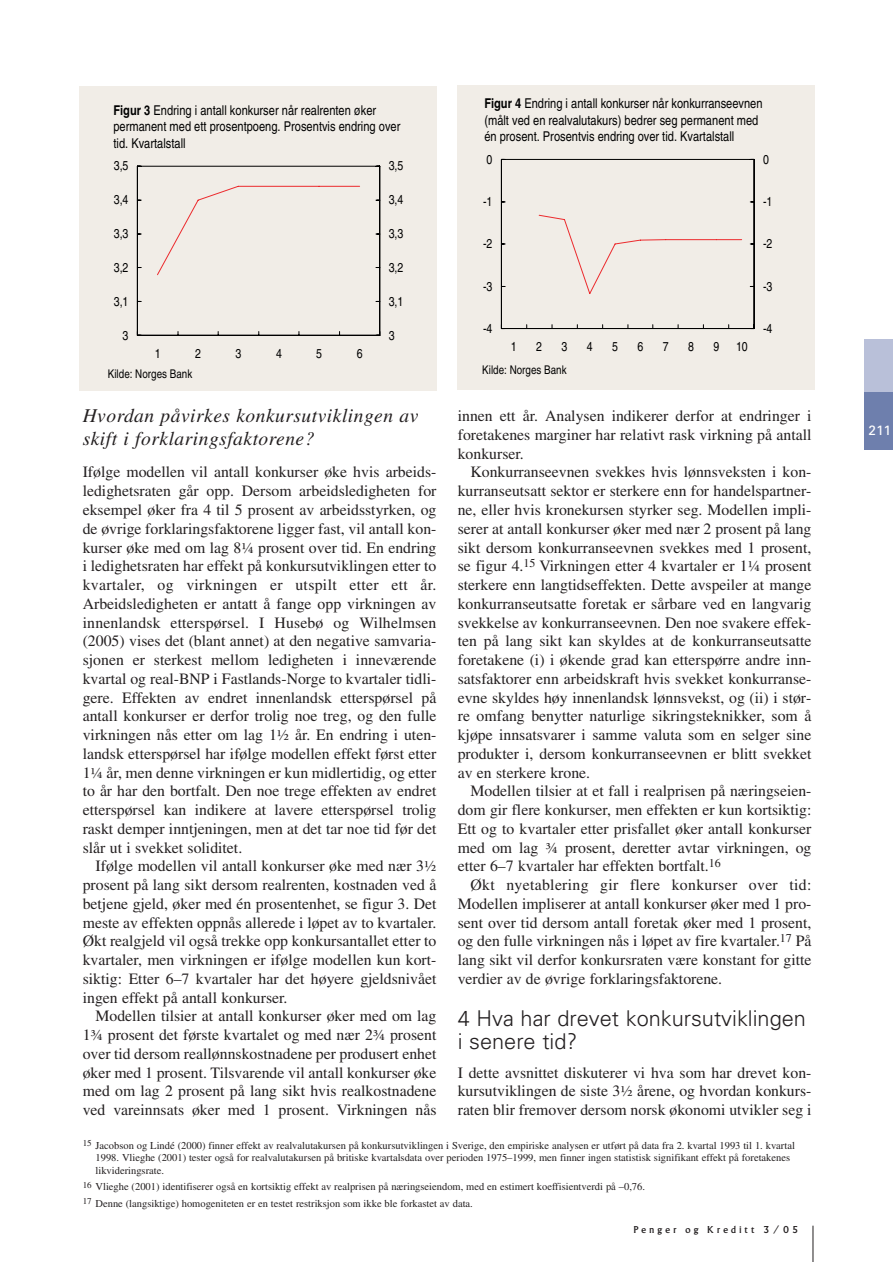
<style>
.page{position:relative;width:893px;height:1262px;background:#fff}
.page>*{position:absolute;margin:0;border:0;box-sizing:border-box;transform-origin:0 0}
.t1{font:300 21.75px/23.2px "Univers";color:#231f20}
.t2{font:italic 19.5px/22.5px "Times";letter-spacing:.025em;color:#231f20}
.t3{font:15.75px/18.8px "Times";color:#231f20;text-align:justify}
.t4{font:condensed 13.5px/16.2px "Helvetica";color:#000}
.t5{font:13.5px "Univers";color:#fff}
.t6{font:condensed 12.9px "Helvetica";color:#000}
.t7{font:condensed 12px "Helvetica";color:#000}
.t8{font:10.5px/12.6px "Times";color:#231f20}
.t9{font:10.5px "Albertus";letter-spacing:.31em;color:#231f20}
.s1{font-weight:700}
.s2{font-family:"Minion Exp"}
</style>
<div class="page">
<hr style="left:812px;top:1225px;width:1px;height:37px;background:#231f20">
<div style="left:864px;top:339px;width:28px;height:110px;background:#b9c0d9"></div>
<div style="left:864px;top:392px;width:28px;height:57px;background:#6e7fad"></div>
<div style="left:80px;top:86px;width:357px;height:305px;background:#f1ede7"></div>
<hr style="left:137px;top:166px;width:1px;height:169px;background:#000">
<hr style="left:137px;top:335px;width:243px;height:1px;background:#000">
<hr style="left:379px;top:166px;width:1px;height:169px;background:#000">
<hr style="left:137px;top:166px;width:243px;height:1px;background:#000">
<svg style="left:157px;top:185px;width:203px;height:91px"></svg>
<div style="left:457px;top:85px;width:357px;height:304px;background:#f1ede7"></div>
<hr style="left:501px;top:159px;width:1px;height:169px;background:#000">
<hr style="left:501px;top:328px;width:253px;height:1px;background:#000">
<hr style="left:753px;top:159px;width:1px;height:169px;background:#000">
<hr style="left:501px;top:159px;width:253px;height:1px;background:#000">
<svg style="left:538px;top:214px;width:204px;height:80px"></svg>
<p class="t4" style="left:113px;top:104px;width:288px"><span class="s1">Figur 3</span> Endring i antall konkurser når realrenten øker permanent med ett prosentpoeng. Prosentvis endring over tid. Kvartalstall</p>
<p class="t6" style="left:114px;top:161px;width:16px">3,5</p>
<p class="t6" style="left:389px;top:161px;width:16px">3,5</p>
<p class="t6" style="left:114px;top:195px;width:16px">3,4</p>
<p class="t6" style="left:389px;top:195px;width:16px">3,4</p>
<p class="t6" style="left:114px;top:229px;width:16px">3,3</p>
<p class="t6" style="left:389px;top:229px;width:16px">3,3</p>
<p class="t6" style="left:114px;top:262px;width:16px">3,2</p>
<p class="t6" style="left:389px;top:262px;width:16px">3,2</p>
<p class="t6" style="left:114px;top:296px;width:16px">3,1</p>
<p class="t6" style="left:389px;top:296px;width:16px">3,1</p>
<p class="t6" style="left:123px;top:330px;width:7px">3</p>
<p class="t6" style="left:389px;top:330px;width:7px">3</p>
<p class="t6" style="left:155px;top:348px;width:7px">1</p>
<p class="t6" style="left:195px;top:348px;width:7px">2</p>
<p class="t6" style="left:235px;top:348px;width:7px">3</p>
<p class="t6" style="left:276px;top:348px;width:7px">4</p>
<p class="t6" style="left:316px;top:348px;width:7px">5</p>
<p class="t6" style="left:357px;top:348px;width:7px">6</p>
<p class="t7" style="left:108px;top:370px;width:86px">Kilde: Norges Bank</p>
<p class="t2" style="left:83px;top:406px;width:337px">Hvordan påvirkes konkursutviklingen av skift i forklaringsfaktorene?</p>
<p class="t3" style="left:83px;top:464px;width:355px">Ifølge modellen vil antall konkurser øke hvis arbeids&shy;ledighetsraten går opp. Dersom arbeidsledigheten for eksempel øker fra 4 til 5 prosent av arbeidsstyrken, og de øvrige forklaringsfaktorene ligger fast, vil antall kon&shy;kurser øke med om lag 8<span class="s2">¼</span> prosent over tid. En endring i ledighetsraten har effekt på konkursutviklingen etter to kvartaler, og virkningen er utspilt etter ett år.<br>Arbeidsledigheten er antatt å fange opp virkningen av innenlandsk etterspørsel. I Husebø og Wilhelmsen (2005) vises det (blant annet) at den negative samvaria&shy;sjonen er sterkest mellom ledigheten i inneværende kvartal og real-BNP i Fastlands-Norge to kvartaler tidli&shy;gere. Effekten av endret innenlandsk etterspørsel på antall konkurser er derfor trolig noe treg, og den fulle virkningen nås etter om lag 1<span class="s2">½</span> år. En endring i uten&shy;landsk etterspørsel har ifølge modellen effekt først etter 1<span class="s2">¼</span> år, men denne virkningen er kun midlertidig, og etter to år har den bortfalt. Den noe trege effekten av endret etterspørsel kan indikere at lavere etterspørsel trolig raskt demper inntjeningen, men at det tar noe tid før det slår ut i svekket soliditet.</p>
<p class="t3" style="left:83px;top:858px;width:355px;text-indent:13px">Ifølge modellen vil antall konkurser øke med nær 3<span class="s2">½ </span>prosent på lang sikt dersom realrenten, kostnaden ved å betjene gjeld, øker med én prosentenhet, se figur 3. Det meste av effekten oppnås allerede i løpet av to kvartaler.<br>Økt realgjeld vil også trekke opp konkursantallet etter to kvartaler, men virkningen er ifølge modellen kun kort&shy;siktig: Etter 6–7 kvartaler har det høyere gjeldsnivået ingen effekt på antall konkurser.</p>
<p class="t3" style="left:83px;top:1008px;width:355px;text-indent:13px">Modellen tilsier at antall konkurser øker med om lag 1<span class="s2">¾</span> prosent det første kvartalet og med nær 2<span class="s2">¾</span> prosent over tid dersom reallønnskostnadene per produsert enhet øker med 1 prosent. Tilsvarende vil antall konkurser øke med om lag 2 prosent på lang sikt hvis realkostnadene ved vareinnsats øker med 1 prosent. Virkningen nås</p>
<p class="t4" style="left:484px;top:97px;width:280px"><span class="s1">Figur 4</span> Endring i antall konkurser når konkurranseevnen (målt ved en realvalutakurs) bedrer seg permanent med én prosent. Prosentvis endring over tid. Kvartalstall</p>
<p class="t6" style="left:486px;top:154px;width:7px">0</p>
<p class="t6" style="left:763px;top:154px;width:7px">0</p>
<p class="t6" style="left:483px;top:197px;width:11px">-1</p>
<p class="t6" style="left:763px;top:197px;width:11px">-1</p>
<p class="t6" style="left:483px;top:239px;width:11px">-2</p>
<p class="t6" style="left:763px;top:239px;width:11px">-2</p>
<p class="t6" style="left:483px;top:281px;width:11px">-3</p>
<p class="t6" style="left:763px;top:281px;width:11px">-3</p>
<p class="t6" style="left:483px;top:323px;width:11px">-4</p>
<p class="t6" style="left:763px;top:323px;width:11px">-4</p>
<p class="t6" style="left:511px;top:341px;width:7px">1</p>
<p class="t6" style="left:536px;top:341px;width:7px">2</p>
<p class="t6" style="left:561px;top:341px;width:7px">3</p>
<p class="t6" style="left:587px;top:341px;width:7px">4</p>
<p class="t6" style="left:612px;top:341px;width:7px">5</p>
<p class="t6" style="left:637px;top:341px;width:7px">6</p>
<p class="t6" style="left:662px;top:341px;width:7px">7</p>
<p class="t6" style="left:688px;top:341px;width:7px">8</p>
<p class="t6" style="left:713px;top:341px;width:7px">9</p>
<p class="t6" style="left:736px;top:341px;width:13px">10</p>
<p class="t7" style="left:482px;top:365px;width:86px">Kilde: Norges Bank</p>
<p class="t3" style="left:458px;top:408px;width:355px">innen ett år. Analysen indikerer derfor at endringer i foretakenes marginer har relativt rask virkning på antall konkurser.</p>
<p class="t3" style="left:458px;top:464px;width:355px;text-indent:13px">Konkurranseevnen svekkes hvis lønnsveksten i kon&shy;kurranseutsatt sektor er sterkere enn for handelspartner&shy;ne, eller hvis kronekursen styrker seg. Modellen impli&shy;serer at antall konkurser øker med nær 2 prosent på lang sikt dersom konkurranseevnen svekkes med 1 prosent, se figur 4.<sup>15</sup> Virkningen etter 4 kvartaler er 1<span class="s2">¼</span> prosent sterkere enn langtidseffekten. Dette avspeiler at mange konkurranseutsatte foretak er sårbare ved en langvarig svekkelse av konkurranseevnen. Den noe svakere effek&shy;ten på lang sikt kan skyldes at de konkurranseutsatte foretakene (i) i økende grad kan etterspørre andre inn&shy;satsfaktorer enn arbeidskraft hvis svekket konkurranse&shy;evne skyldes høy innenlandsk lønnsvekst, og (ii) i stør&shy;re omfang benytter naturlige sikringsteknikker, som å kjøpe innsatsvarer i samme valuta som en selger sine produkter i, dersom konkurranseevnen er blitt svekket av en sterkere krone.</p>
<p class="t3" style="left:458px;top:783px;width:355px;text-indent:13px">Modellen tilsier at et fall i realprisen på næringseien&shy;dom gir flere konkurser, men effekten er kun kortsiktig:<br>Ett og to kvartaler etter prisfallet øker antall konkurser med om lag <span class="s2">¾</span> prosent, deretter avtar virkningen, og etter 6–7 kvartaler har effekten bortfalt.<sup>16</sup></p>
<p class="t3" style="left:457px;top:877px;width:355px;text-indent:13px">Økt nyetablering gir flere konkurser over tid:<br>Modellen impliserer at antall konkurser øker med 1 pro&shy;sent over tid dersom antall foretak øker med 1 prosent, og den fulle virkningen nås i løpet av fire kvartaler.<sup>17</sup> På lang sikt vil derfor konkursraten være konstant for gitte verdier av de øvrige forklaringsfaktorene.</p>
<h1 class="t1" style="left:458px;top:1008px;width:350px">4 Hva har drevet konkursutviklingen i senere tid?</h1>
<p class="t3" style="left:458px;top:1064px;width:355px">I dette avsnittet diskuterer vi hva som har drevet kon&shy;kursutviklingen de siste 3<span class="s2">½</span> årene, og hvordan konkurs&shy;raten blir fremover dersom norsk økonomi utvikler seg i</p>
<p class="t8" style="left:95px;top:1139px;width:701px;text-indent:-13px"><sup>15</sup> Jacobson og Lindé (2000) finner effekt av realvalutakursen på konkursutviklingen i Sverige, den empiriske analysen er utført på data fra 2. kvartal 1993 til 1. kvartal<br>1998. Vlieghe (2001) tester også for realvalutakursen på britiske kvartalsdata over perioden 1975–1999, men finner ingen statistisk signifikant effekt på foretakenes likvideringsrate.</p>
<p class="t8" style="left:83px;top:1179px;width:564px;line-height:16.6px"><sup>16</sup> Vlieghe (2001) identifiserer også en kortsiktig effekt av realprisen på næringseiendom, med en estimert koeffisientverdi på –0,76.<br><sup>17</sup> Denne (langsiktige) homogeniteten er en testet restriksjon som ikke ble forkastet av data.</p>
<p class="t9" style="left:634px;top:1225px;width:166px">Penger og Kreditt 3/05</p>
<p class="t5" style="left:868px;top:425px;width:24px">211</p>
</div>
